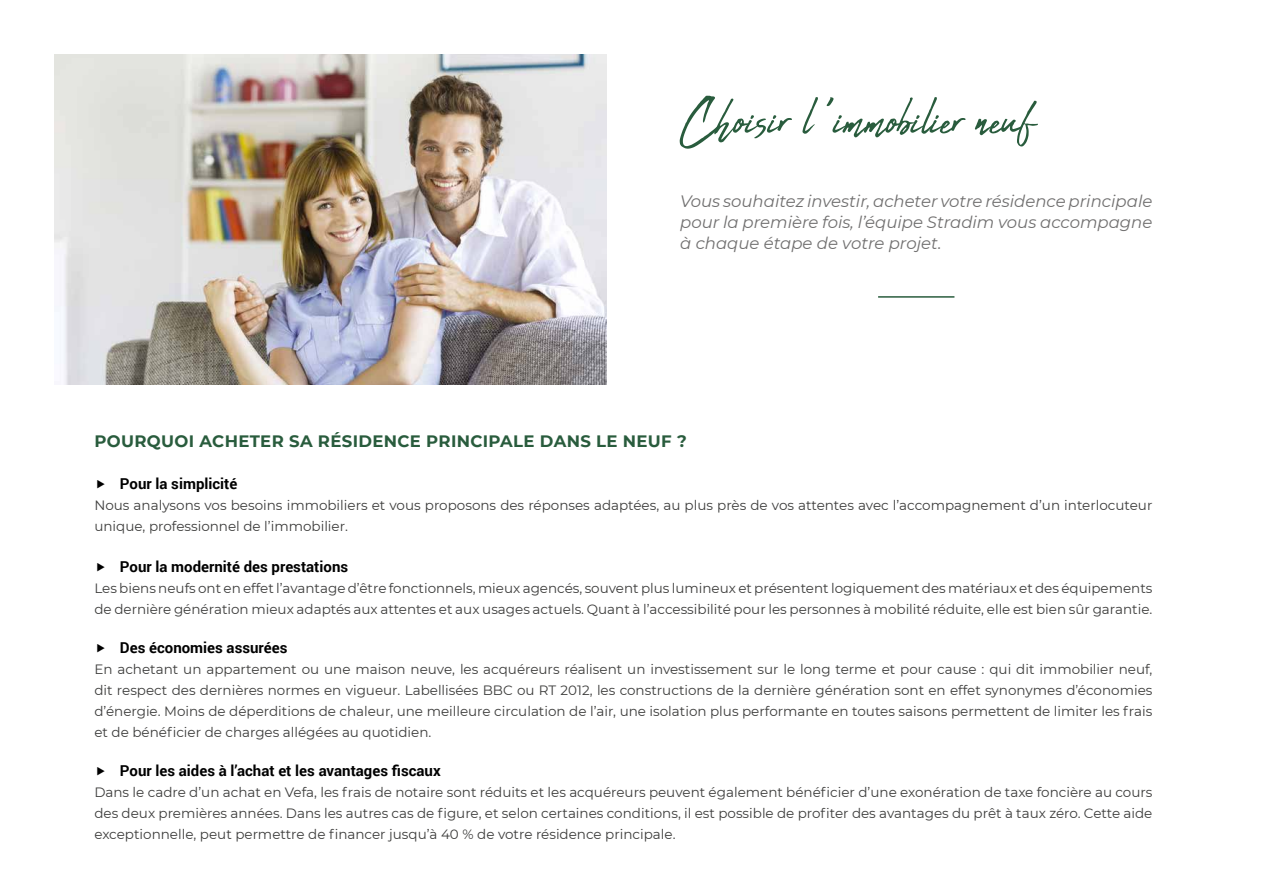
<style>
.page{position:relative;width:1263px;height:893px;background:#fff}
.page>*{position:absolute;margin:0;border:0;box-sizing:border-box;transform-origin:0 0}
.t1{font:66px "Abuget";color:#295c3d}
.t2{font:italic 16.5px/21px "Montserrat";color:#706f6f;text-align:justify}
.t3{font:700 16.5px "Montserrat";letter-spacing:.02em;color:#295c3d}
.t4{font:700 15px "Roboto";color:#000}
.t5{font:13.5px/21px "Montserrat";color:#3c3c3b}
</style>
<div class="page">
<img style="left:54px;top:54px;width:553px;height:331px">
<hr style="left:878px;top:296px;width:76px;height:2px;background:#295c3d">
<h1 class="t1" style="left:680px;top:83px;width:357px">Choisir l ’immobilier neuf</h1>
<p class="t2" style="left:680px;top:190px;width:474px">Vous souhaitez investir, acheter votre résidence principale pour la première fois, l’équipe Stradim vous accompagne à chaque étape de votre projet.</p>
<p class="t3" style="left:94px;top:430px;width:594px">POURQUOI ACHETER SA RÉSIDENCE PRINCIPALE DANS LE NEUF ?</p>
<p class="t4" style="left:120px;top:473px;width:119px">Pour la simplicité</p>
<p class="t5" style="left:94px;top:495px;width:1059px">Nous analysons vos besoins immobiliers et vous proposons des réponses adaptées, au plus près de vos attentes avec l’accompagnement d’un interlocuteur unique, professionnel de l’immobilier.</p>
<p class="t4" style="left:120px;top:556px;width:230px">Pour la modernité des prestations</p>
<p class="t5" style="left:94px;top:577px;width:1059px">Les biens neufs ont en effet l’avantage d’être fonctionnels, mieux agencés, souvent plus lumineux et présentent logiquement des matériaux et des équipements de dernière génération mieux adaptés aux attentes et aux usages actuels. Quant à l’accessibilité pour les personnes à mobilité réduite, elle est bien sûr garantie.</p>
<p class="t4" style="left:120px;top:637px;width:169px">Des économies assurées</p>
<p class="t5" style="left:94px;top:658px;width:1059px;text-align:justify">En achetant un appartement ou une maison neuve, les acquéreurs réalisent un investissement sur le long terme et pour cause : qui dit immobilier neuf, dit respect des dernières normes en vigueur. Labellisées BBC ou RT 2012, les constructions de la dernière génération sont en effet synonymes d’économies d’énergie. Moins de déperditions de chaleur, une meilleure circulation de l’air, une isolation plus performante en toutes saisons permettent de limiter les frais et de bénéficier de charges allégées au quotidien.</p>
<p class="t4" style="left:120px;top:760px;width:322px">Pour les aides à l’achat et les avantages fiscaux</p>
<p class="t5" style="left:94px;top:781px;width:1059px;text-align:justify">Dans le cadre d’un achat en Vefa, les frais de notaire sont réduits et les acquéreurs peuvent également bénéficier d’une exonération de taxe foncière au cours des deux premières années. Dans les autres cas de figure, et selon certaines conditions, il est possible de profiter des avantages du prêt à taux zéro. Cette aide exceptionnelle, peut permettre de financer jusqu’à 40 % de votre résidence principale.</p>
</div>
